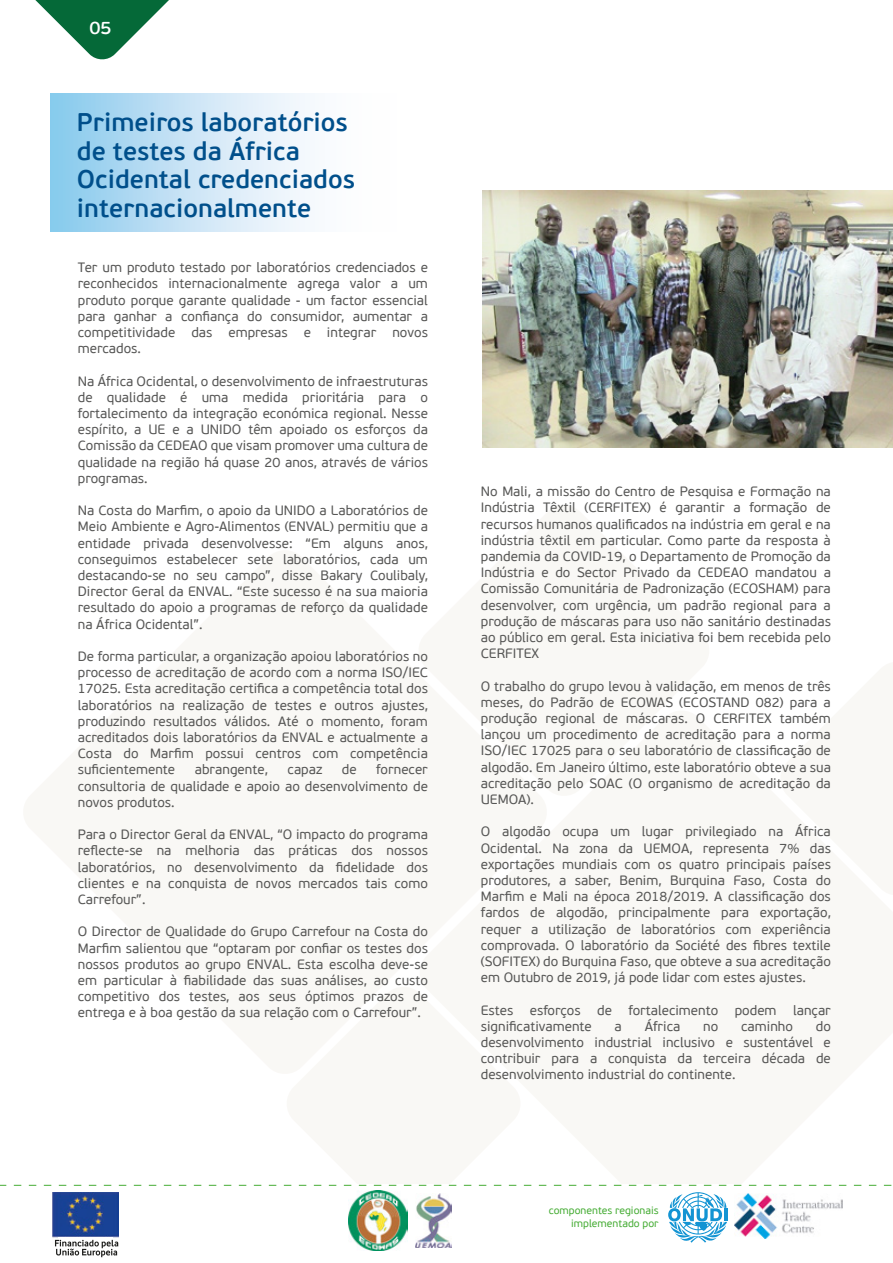
<style>
.page{position:relative;width:893px;height:1263px;background:#fff}
.page>*{position:absolute;margin:0;border:0;box-sizing:border-box;transform-origin:0 0}
.t1{font:600 25.5px/28.5px "PF Beau Sans Pro";color:#004f8b}
.t2{font:600 18px "PF Beau Sans Pro";color:#fff}
.t3{font:13.5px/16.2px "PF Beau Sans Pro";color:#575756;text-align:justify}
.t4{font:10.5px/12.6px "PF Beau Sans Pro";color:#45ac34;text-align:right}
</style>
<div class="page">
<svg style="left:0;top:1185px;width:892px;height:1px"></svg>
<svg style="left:35px;top:0;width:134px;height:60px"></svg>
<div style="left:50px;top:94px;width:349px;height:138px;background:linear-gradient(to right,#91cced,#fff)"></div>
<img style="left:482px;top:191px;width:410px;height:257px">
<img style="left:415px;top:1194px;width:37px;height:54px">
<img style="left:348px;top:1191px;width:59px;height:60px">
<img style="left:53px;top:1192px;width:66px;height:53px">
<div style="left:59px;top:1238px;width:54px;height:7px;background:#fff"></div>
<svg style="left:55px;top:1240px;width:63px;height:17px"></svg>
<img style="left:734px;top:1194px;width:108px;height:45px">
<svg style="left:668px;top:1192px;width:59px;height:51px"></svg>
<h2 class="t2" style="left:89px;top:17px;width:24px">05</h2>
<h1 class="t1" style="left:77px;top:109px;width:279px">Primeiros laboratórios de testes da África<br>Ocidental credenciados internacionalmente</h1>
<p class="t3" style="left:78px;top:260px;width:352px">Ter um produto testado por laboratórios credenciados e reconhecidos internacionalmente agrega valor a um produto porque garante qualidade - um factor essencial para ganhar a confiança do consumidor, aumentar a competitividade das empresas e integrar novos mercados.</p>
<p class="t3" style="left:78px;top:373px;width:352px">Na África Ocidental, o desenvolvimento de infraestruturas de qualidade é uma medida prioritária para o fortalecimento da integração económica regional. Nesse espírito, a UE e a UNIDO têm apoiado os esforços da Comissão da CEDEAO que visam promover uma cultura de qualidade na região há quase 20 anos, através de vários programas.</p>
<p class="t3" style="left:78px;top:503px;width:352px">Na Costa do Marfim, o apoio da UNIDO a Laboratórios de Meio Ambiente e Agro-Alimentos (ENVAL) permitiu que a entidade privada desenvolvesse: “Em alguns anos, conseguimos estabelecer sete laboratórios, cada um destacando-se no seu campo”, disse Bakary Coulibaly, Director Geral da ENVAL. “Este sucesso é na sua maioria resultado do apoio a programas de reforço da qualidade na África Ocidental”.</p>
<p class="t3" style="left:78px;top:648px;width:352px">De forma particular, a organização apoiou laboratórios no processo de acreditação de acordo com a norma ISO/IEC 17025. Esta acreditação certifica a competência total dos laboratórios na realização de testes e outros ajustes, produzindo resultados válidos. Até o momento, foram acreditados dois laboratórios da ENVAL e actualmente a Costa do Marfim possui centros com competência suficientemente</p>
<p class="t3" style="left:78px;top:762px;width:352px;text-indent:298px">fornecer consultoria de qualidade e apoio ao desenvolvimento de novos produtos.</p>
<p class="t3" style="left:78px;top:827px;width:352px">Para o Director Geral da ENVAL, “O impacto do programa reflecte-se na melhoria das práticas dos nossos laboratórios, no desenvolvimento da fidelidade dos clientes e na conquista de novos mercados tais como Carrefour”.</p>
<p class="t3" style="left:78px;top:924px;width:352px">O Director de Qualidade do Grupo Carrefour na Costa do Marfim salientou que “optaram por confiar os testes dos nossos produtos ao grupo ENVAL. Esta escolha deve-se em particular à fiabilidade das suas análises, ao custo competitivo dos testes, aos seus óptimos prazos de entrega e à boa gestão da sua relação com o Carrefour”.</p>
<p class="t3" style="left:195px;top:762px;width:75px">abrangente,</p>
<p class="t3" style="left:288px;top:762px;width:36px">capaz</p>
<p class="t3" style="left:342px;top:762px;width:16px">de</p>
<p class="t3" style="left:481px;top:484px;width:352px">No Mali, a missão do Centro de Pesquisa e Formação na Indústria Têxtil (CERFITEX) é garantir a formação de recursos humanos qualificados na indústria em geral e na indústria têxtil em particular. Como parte da resposta à pandemia da COVID-19, o Departamento de Promoção da Indústria e do Sector Privado da CEDEAO mandatou a Comissão Comunitária de Padronização (ECOSHAM) para desenvolver, com urgência, um padrão regional para a produção de máscaras para uso não sanitário destinadas ao público em geral. Esta iniciativa foi bem recebida pelo CERFITEX</p>
<p class="t3" style="left:481px;top:678px;width:352px">O trabalho do grupo levou à validação, em menos de três meses, do Padrão de ECOWAS (ECOSTAND 082) para a produção regional de máscaras. O CERFITEX também lançou um procedimento de acreditação para a norma ISO/IEC 17025 para o seu laboratório de classificação de algodão. Em Janeiro último, este laboratório obteve a sua acreditação pelo SOAC (O organismo de acreditação da UEMOA).</p>
<p class="t3" style="left:481px;top:824px;width:352px">O algodão ocupa um lugar privilegiado na África Ocidental. Na zona da UEMOA, representa 7% das exportações mundiais com os quatro principais países produtores, a saber, Benim, Burquina Faso, Costa do Marfim e Mali na época 2018/2019. A classificação dos fardos de algodão, principalmente para exportação, requer a utilização de laboratórios com experiência comprovada. O laboratório da Société des fibres textile (SOFITEX) do Burquina Faso, que obteve a sua acreditação em Outubro de 2019, já pode lidar com estes ajustes.</p>
<p class="t3" style="left:481px;top:1002px;width:352px">Estes esforços de fortalecimento podem lançar significativamente</p>
<p class="t3" style="left:615px;top:1018px;width:9px">a</p>
<p class="t3" style="left:645px;top:1018px;width:37px">África</p>
<p class="t3" style="left:703px;top:1018px;width:17px">no</p>
<p class="t3" style="left:741px;top:1018px;width:53px">caminho</p>
<p class="t3" style="left:481px;top:1018px;width:352px;text-indent:335px">do desenvolvimento industrial inclusivo e sustentável e contribuir para a conquista da terceira década de desenvolvimento industrial do continente.</p>
<p class="t4" style="left:549px;top:1205px;width:111px">componentes regionais implementado por</p>
</div>
